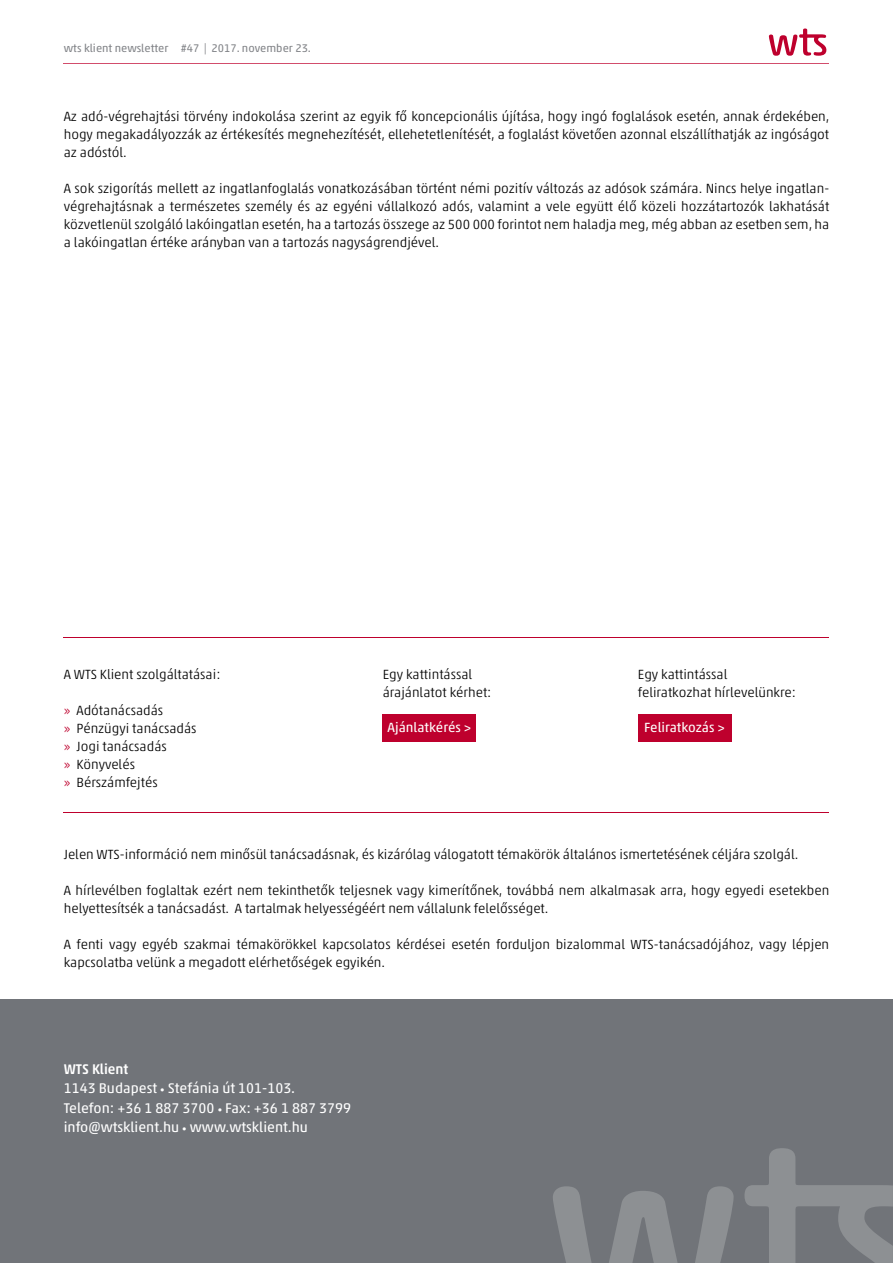
<style>
.page{position:relative;width:893px;height:1263px;background:#fff}
.page>*{position:absolute;margin:0;border:0;box-sizing:border-box;transform-origin:0 0}
.t1{font:14.25px/19.5px "Akko Pro";color:#fff}
.t2{font:300 13.5px/18px "Akko Pro";color:#000}
.t3{font:13.5px "Akko Pro";color:#fff}
.t4{font:11.25px "Akko Pro";color:#838589}
.s1{color:#be002d}
.s2{font-weight:500}
.s3{font-size:9px}
.s4{font-family:"Akko Rounded Pro"}
</style>
<div class="page">
<svg style="left:769px;top:29px;width:57px;height:27px"></svg>
<hr style="left:64px;top:64px;width:765px;height:1px;background:#d24d6c">
<div style="left:0;top:999px;width:893px;height:264px;background:#717479"></div>
<svg style="left:553px;top:1186px;width:181px;height:77px"></svg>
<svg style="left:744px;top:1148px;width:149px;height:115px"></svg>
<hr style="left:64px;top:638px;width:765px;height:1px;background:#be002d">
<hr style="left:64px;top:812px;width:765px;height:1px;background:#be002d">
<div style="left:383px;top:714px;width:93px;height:28px;background:#be002d"></div>
<div style="left:638px;top:714px;width:93px;height:28px;background:#be002d"></div>
<p class="t4" style="left:64px;top:42px;width:249px">wts klient newsletter #47 | 2017. november 23.</p>
<p class="t2" style="left:64px;top:107px;width:767px;text-align:justify">Az adó-végrehajtási törvény indokolása szerint az egyik fő koncepcionális újítása, hogy ingó foglalások esetén, annak érdekében, hogy megakadályozzák az értékesítés megnehezítését, ellehetetlenítését, a foglalást követően azonnal elszállíthatják az ingóságot az adóstól.</p>
<p class="t2" style="left:64px;top:179px;width:767px;text-align:justify">A sok szigorítás mellett az ingatlanfoglalás vonatkozásában történt némi pozitív változás az adósok számára. Nincs helye ingatlan&shy;végrehajtásnak a természetes személy és az egyéni vállalkozó adós, valamint a vele együtt élő közeli hozzátartozók lakhatását közvetlenül szolgáló lakóingatlan esetén, ha a tartozás összege az 500 000 forintot nem haladja meg, még abban az esetben sem, ha a lakóingatlan értéke arányban van a tartozás nagyságrendjével.</p>
<p class="t2" style="left:64px;top:665px;width:158px">A WTS Klient szolgáltatásai:</p>
<p class="t2" style="left:383px;top:665px;width:91px">Egy kattintással</p>
<p class="t2" style="left:638px;top:665px;width:91px">Egy kattintással</p>
<p class="t2" style="left:383px;top:683px;width:110px">árajánlatot kérhet:</p>
<p class="t2" style="left:638px;top:683px;width:160px">feliratkozhat hírlevelünkre:</p>
<p class="t2" style="left:64px;top:701px;width:134px"><span class="s1">»</span> Adótanácsadás<br><span class="s1">»</span> Pénzügyi tanácsadás <span class="s1">»</span> Jogi tanácsadás<br><span class="s1">»</span> Könyvelés<br><span class="s1">»</span> Bérszámfejtés</p>
<p class="t3" style="left:388px;top:719px;width:85px">Ajánlatkérés &gt;</p>
<p class="t3" style="left:644px;top:719px;width:82px">Feliratkozás &gt;</p>
<p class="t2" style="left:64px;top:845px;width:736px">Jelen WTS-információ nem minősül tanácsadásnak, és kizárólag válogatott témakörök általános ismertetésének céljára szolgál.</p>
<p class="t2" style="left:64px;top:881px;width:767px">A hírlevélben foglaltak ezért nem tekinthetők teljesnek vagy kimerítőnek, továbbá nem alkalmasak arra, hogy egyedi esetekben helyettesítsék a tanácsadást. A tartalmak helyességéért nem vállalunk felelősséget.</p>
<p class="t2" style="left:64px;top:935px;width:767px">A fenti vagy egyéb szakmai témakörökkel kapcsolatos kérdései esetén forduljon bizalommal WTS-tanácsadójához, vagy lépjen kapcsolatba velünk a megadott elérhetőségek egyikén.</p>
<p class="t1" style="left:64px;top:1059px;width:289px"><span class="s2">WTS Klient<br></span>1143 Budapest <span class="s3">•</span> Stefánia út 101-103.<br>Telefon: +36 1 887 3700 <span class="s3">•</span> Fax: +36 1 887 3799 <span class="s4">info</span>@wtsklient.hu <span class="s3">•</span> www.wtsklient.hu</p>
</div>
